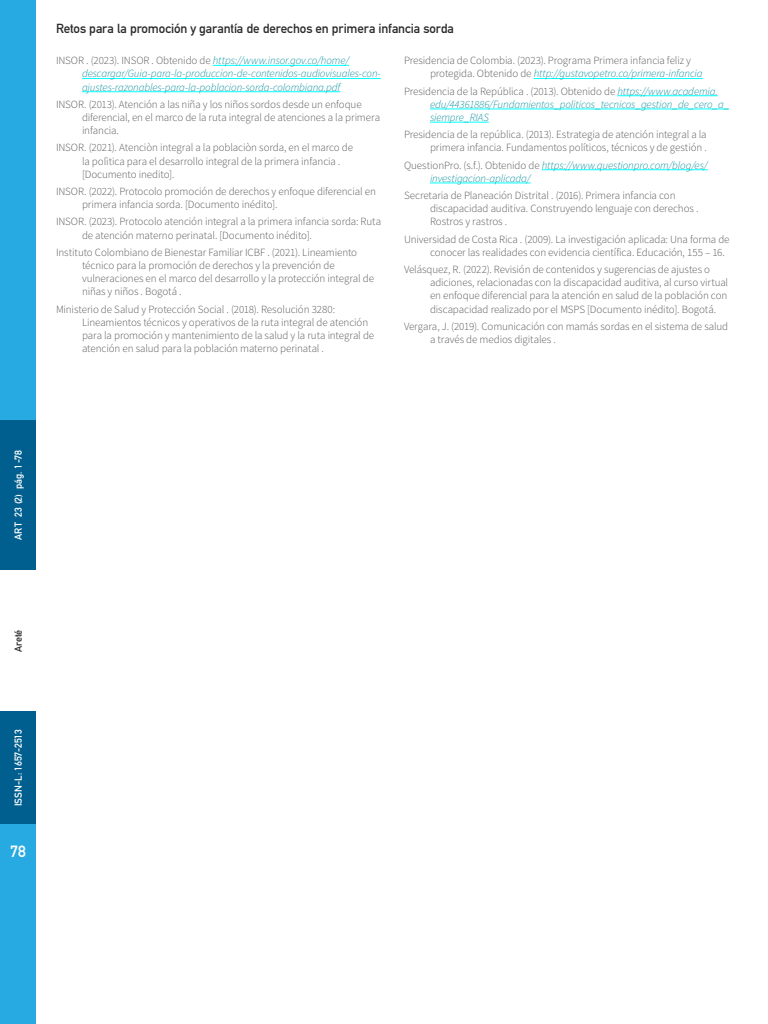
<style>
.page{position:relative;width:768px;height:1024px;background:#fff}
.page>*{position:absolute;margin:0;border:0;box-sizing:border-box;transform-origin:0 0}
.t1{font:700 16px "DIN Alternate";color:#fff}
.t2{font:700 13px "DIN Alternate";letter-spacing:-.01em;color:#2a2a2a}
.t3{font:300 11px/13.2px "Source Sans Pro";letter-spacing:-.01em;color:#5a5a5a}
.t4{font:italic 300 11px/13.2px "Source Sans Pro";letter-spacing:-.01em;color:#09909f}
.t5{font:700 10px "DIN Alternate";letter-spacing:.01em;color:#fff}
.t6{font:700 10px "DIN Alternate";color:#2a2a2a}
.s1{font-style:normal;color:#5a5a5a}
.s2{font-style:italic;color:#09909f}
</style>
<div class="page">
<hr style="left:213px;top:65px;width:136px;height:1px;background:#0ff">
<hr style="left:82px;top:78px;width:299px;height:1px;background:#0ff">
<hr style="left:82px;top:91px;width:258px;height:1px;background:#0ff">
<hr style="left:534px;top:78px;width:169px;height:1px;background:#0ff">
<hr style="left:617px;top:95px;width:101px;height:1px;background:#0ff">
<hr style="left:430px;top:109px;width:299px;height:1px;background:#0ff">
<hr style="left:430px;top:122px;width:59px;height:1px;background:#0ff">
<hr style="left:542px;top:169px;width:166px;height:1px;background:#0ff">
<hr style="left:430px;top:183px;width:101px;height:1px;background:#0ff">
<div style="left:0;top:712px;width:36px;height:312px;background:#27aae1"></div>
<div style="left:0;top:0;width:36px;height:570px;background:#27aae1"></div>
<div style="left:0;top:712px;width:36px;height:112px;background:#005f8e"></div>
<div style="left:0;top:420px;width:36px;height:150px;background:#005f8e"></div>
<p class="t2" style="left:56px;top:19px;width:400px">Retos para la promoción y garantía de derechos en primera infancia sorda</p>
<p class="t4" style="left:82px;top:54px;width:300px;text-indent:-26px"><span class="s1">INSOR . (2023). INSOR . Obtenido de</span> https://www.insor.gov.co/home/ descargar/Guia-para-la-produccion-de-contenidos-audiovisuales-con&shy;ajustes-razonables-para-la-poblacion-sorda-colombiana.pdf</p>
<p class="t3" style="left:82px;top:98px;width:300px;text-indent:-26px">INSOR. (2013). Atención a las niña y los niños sordos desde un enfoque diferencial, en el marco de la ruta integral de atenciones a la primera infancia.</p>
<p class="t3" style="left:82px;top:141px;width:273px;text-indent:-26px">INSOR. (2021). Atenciòn integral a la poblaciòn sorda, en el marco de la polìtica para el desarrollo integral de la primera infancia . [Documento inedito].</p>
<p class="t3" style="left:82px;top:185px;width:295px;text-indent:-26px">INSOR. (2022). Protocolo promoción de derechos y enfoque diferencial en primera infancia sorda. [Documento inédito].</p>
<p class="t3" style="left:82px;top:215px;width:301px;text-indent:-26px">INSOR. (2023). Protocolo atención integral a la primera infancia sorda: Ruta de atención materno perinatal. [Documento inédito].</p>
<p class="t3" style="left:82px;top:246px;width:294px;text-indent:-26px">Instituto Colombiano de Bienestar Familiar ICBF . (2021). Lineamiento técnico para la promoción de derechos y la prevención de vulneraciones en el marco del desarrollo y la protección integral de niñas y niños . Bogotá .</p>
<p class="t3" style="left:82px;top:302px;width:294px;text-indent:-26px">Ministerio de Salud y Protección Social . (2018). Resolución 3280:<br>Lineamientos técnicos y operativos de la ruta integral de atención para la promoción y mantenimiento de la salud y la ruta integral de atención en salud para la población materno perinatal .</p>
<p class="t3" style="left:430px;top:54px;width:274px;text-indent:-26px">Presidencia de Colombia. (2023). Programa Primera infancia feliz y protegida. Obtenido de <span class="s2">http://gustavopetro.co/primera-infancia</span></p>
<p class="t4" style="left:430px;top:84px;width:301px;text-indent:-26px"><span class="s1">Presidencia de la República . (2013). Obtenido de</span> https://www.academia. edu/44361886/Fundamientos_politicos_tecnicos_gestion_de_cero_a_ siempre_RIAS</p>
<p class="t3" style="left:404px;top:128px;width:304px;text-align:right">Presidencia de la república. (2013). Estrategia de atención integral a la primera infancia. Fundamentos políticos, técnicos y de gestión .</p>
<p class="t4" style="left:430px;top:158px;width:279px;text-indent:-26px"><span class="s1">QuestionPro. (s.f.). Obtenido de</span> https://www.questionpro.com/blog/es/ investigacion-aplicada/</p>
<p class="t3" style="left:430px;top:189px;width:270px;text-indent:-26px">Secretaria de Planeación Distrital . (2016). Primera infancia con discapacidad auditiva. Construyendo lenguaje con derechos .<br>Rostros y rastros .</p>
<p class="t3" style="left:430px;top:232px;width:301px;text-indent:-26px">Universidad de Costa Rica . (2009). La investigación aplicada: Una forma de conocer las realidades con evidencia científica. Educación, 155 – 16.</p>
<p class="t3" style="left:430px;top:263px;width:300px;text-indent:-26px">Velásquez, R. (2022). Revisión de contenidos y sugerencias de ajustes o adiciones, relacionadas con la discapacidad auditiva, al curso virtual en enfoque diferencial para la atención en salud de la población con discapacidad realizado por el MSPS [Documento inédito]. Bogotá.</p>
<p class="t3" style="left:430px;top:320px;width:300px;text-indent:-26px">Vergara, J. (2019). Comunicación con mamás sordas en el sistema de salud a través de medios digitales .</p>
<p class="t5" style="left:11px;top:540px;width:92px;rotate:-90deg">ART 23 (2) pág. 1-78</p>
<p class="t6" style="left:11px;top:652px;width:24px;rotate:-90deg">Areté</p>
<p class="t5" style="left:11px;top:806px;width:78px;rotate:-90deg">ISSN-L: 1657-2513</p>
<h1 class="t1" style="left:10px;top:839px;width:17px">78</h1>
</div>
